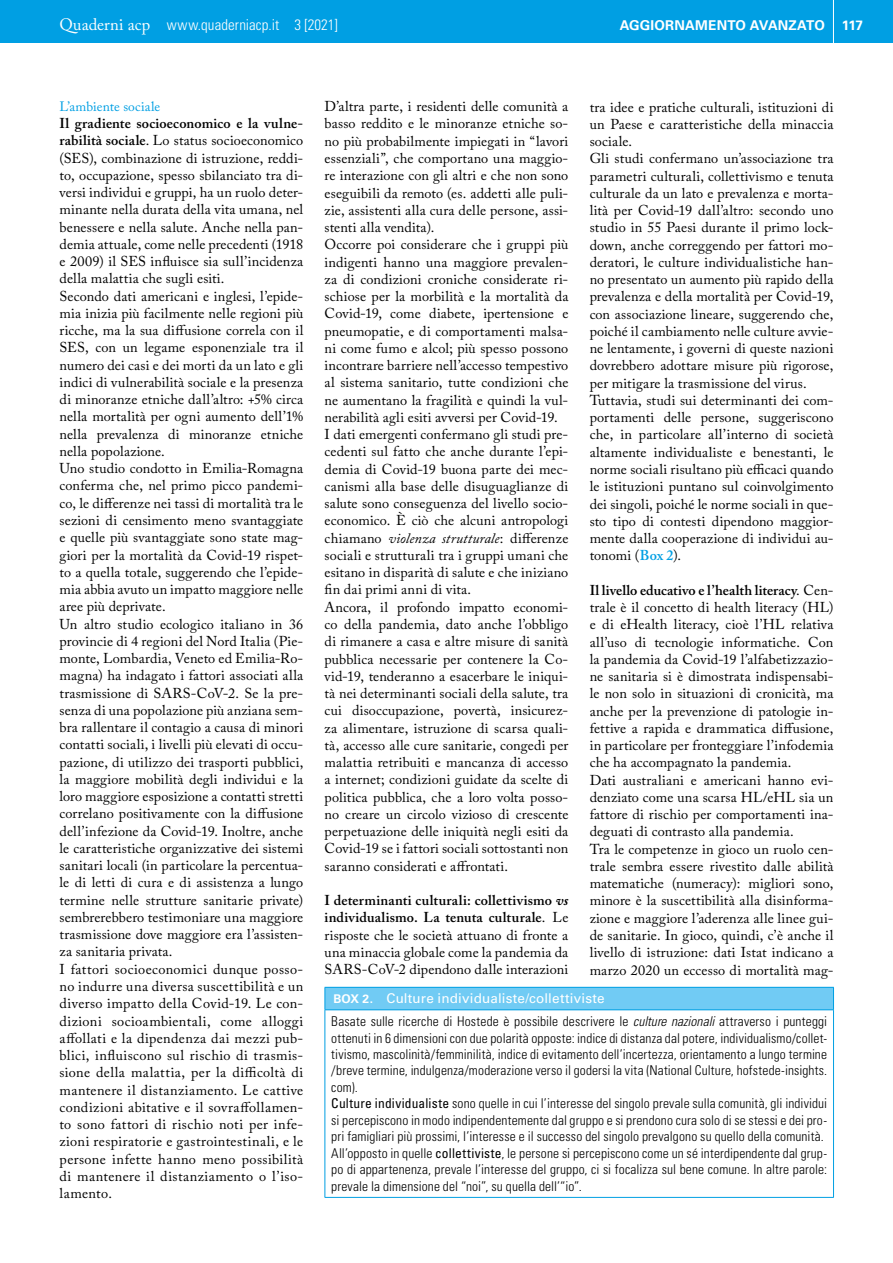
<style>
.page{position:relative;width:893px;height:1263px;background:#fff}
.page>*{position:absolute;margin:0;border:0;box-sizing:border-box;transform-origin:0 0}
.t1{font:300 condensed 15px "Univers LT Std";letter-spacing:.005em;color:#fff}
.t2{font:14.25px/17.2px "Adobe Caslon Pro";letter-spacing:.01em;color:#000}
.t3{font:300 condensed 13.5px/16.5px "Univers LT Std";letter-spacing:.01em;color:#000}
.t4{font:700 13.5px "Univers LT Std";letter-spacing:-.035em;color:#fff}
.t5{font:13.5px "Adobe Caslon Pro";color:#009fe3}
.s1{font-family:"Adobe Caslon Pro";font-weight:400;font-stretch:normal;font-size:16.5px}
.s2{font-style:inherit}
.s3{font-weight:600}
.s4{font-style:italic}
.s5{font-weight:700;font-style:italic}
.s6{font-weight:600;color:#009fe3}
.s7{font-weight:700;font-stretch:normal;font-size:12px;color:#fff}
.s8{font-weight:400;font-stretch:normal;color:#fff}
.s9{font-weight:400}
</style>
<div class="page">
<div style="left:0;top:0;width:893px;height:43px;background:#009fe3"></div>
<hr style="left:833px;top:0;width:1px;height:48px;background:#fff">
<div style="left:325px;top:987px;width:508px;height:23px;background:#71cbf4"></div>
<hr style="left:325px;top:1010px;width:1px;height:187px;background:#009fe3">
<hr style="left:833px;top:1010px;width:1px;height:187px;background:#009fe3">
<hr style="left:325px;top:1197px;width:509px;height:1px;background:#009fe3">
<hr style="left:325px;top:987px;width:509px;height:1px;background:#009fe3">
<svg style="left:325px;top:987px;width:1px;height:22px"></svg>
<svg style="left:833px;top:987px;width:1px;height:22px"></svg>
<hr style="left:325px;top:1009px;width:509px;height:1px;background:#009fe3">
<p class="t1" style="left:60px;top:15px;width:280px"><span class="s1">Quaderni acp</span> www.quaderniacp.it <span class="s2">3 [2021]</span></p>
<p class="t4" style="left:620px;top:17px;width:21px">AGGIORNAMENTO</p>
<p class="t4" style="left:750px;top:17px;width:29px">AVANZATO</p>
<p class="t4" style="left:842px;top:17px;width:23px">117</p>
<p class="t5" style="left:60px;top:98px;width:102px">L’ambiente sociale</p>
<p class="t2" style="left:60px;top:115px;width:245px"><span class="s3">Il gradiente socioeconomico e la vulne&shy;rabilità sociale</span>. Lo status socioeconomico (SES), combinazione di istruzione, reddi&shy;to, occupazione, spesso sbilanciato tra di&shy;versi individui e gruppi, ha un ruolo deter&shy;minante nella durata della vita umana, nel benessere e nella salute. Anche nella pan&shy;demia attuale, come nelle precedenti (1918 e 2009) il SES influisce sia sull’incidenza della malattia che sugli esiti.<br>Secondo dati americani e inglesi, l’epide&shy;mia inizia più facilmente nelle regioni più ricche, ma la sua diffusione correla con il SES, con un legame esponenziale tra il numero dei casi e dei morti da un lato e gli indici di vulnerabilità sociale e la presenza di minoranze etniche dall’altro: +5% circa nella mortalità per ogni aumento dell’1% nella prevalenza di minoranze etniche nella popolazione.<br>Uno studio condotto in Emilia-Romagna conferma che, nel primo picco pandemi&shy;co, le differenze nei tassi di mortalità tra le sezioni di censimento meno svantaggiate e quelle più svantaggiate sono state mag&shy;giori per la mortalità da Covid-19 rispet&shy;to a quella totale, suggerendo che l’epide&shy;mia abbia avuto un impatto maggiore nelle aree più deprivate.<br>Un altro studio ecologico italiano in 36 provincie di 4 regioni del Nord Italia (Pie&shy;monte, Lombardia, Veneto ed Emilia-Ro&shy;magna) ha indagato i fattori associati alla trasmissione di SARS-CoV-2. Se la pre&shy;senza di una popolazione più anziana sem&shy;bra rallentare il contagio a causa di minori contatti sociali, i livelli più elevati di occu&shy;pazione, di utilizzo dei trasporti pubblici, la maggiore mobilità degli individui e la loro maggiore esposizione a contatti stretti correlano positivamente con la diffusione dell’infezione da Covid-19. Inoltre, anche le caratteristiche organizzative dei sistemi sanitari locali (in particolare la percentua&shy;le di letti di cura e di assistenza a lungo termine nelle strutture sanitarie private) sembrerebbero testimoniare una maggiore trasmissione dove maggiore era l’assisten&shy;za sanitaria privata.<br>I fattori socioeconomici dunque posso&shy;no indurre una diversa suscettibilità e un diverso impatto della Covid-19. Le con&shy;dizioni socioambientali, come alloggi affollati e la dipendenza dai mezzi pub&shy;blici, influiscono sul rischio di trasmis&shy;sione della malattia, per la difficoltà di mantenere il distanziamento. Le cattive condizioni abitative e il sovraffollamen&shy;to sono fattori di rischio noti per infe&shy;zioni respiratorie e gastrointestinali, e le persone infette hanno meno possibilità di mantenere il distanziamento o l’iso&shy;lamento.</p>
<p class="t2" style="left:325px;top:98px;width:245px">D’altra parte, i residenti delle comunità a basso reddito e le minoranze etniche so&shy;no più probabilmente impiegati in “lavori essenziali”, che comportano una maggio&shy;re interazione con gli altri e che non sono eseguibili da remoto (es. addetti alle puli&shy;zie, assistenti alla cura delle persone, assi&shy;stenti alla vendita).<br>Occorre poi considerare che i gruppi più indigenti hanno una maggiore prevalen&shy;za di condizioni croniche considerate ri&shy;schiose per la morbilità e la mortalità da Covid-19, come diabete, ipertensione e pneumopatie, e di comportamenti malsa&shy;ni come fumo e alcol; più spesso possono incontrare barriere nell’accesso tempestivo al sistema sanitario, tutte condizioni che ne aumentano la fragilità e quindi la vul&shy;nerabilità agli esiti avversi per Covid-19.<br>I dati emergenti confermano gli studi pre&shy;cedenti sul fatto che anche durante l’epi&shy;demia di Covid-19 buona parte dei mec&shy;canismi alla base delle disuguaglianze di salute sono conseguenza del livello socio&shy;economico. È ciò che alcuni antropologi chiamano <span class="s4">violenza strutturale</span>: differenze sociali e strutturali tra i gruppi umani che esitano in disparità di salute e che iniziano fin dai primi anni di vita.<br>Ancora, il profondo impatto economi&shy;co della pandemia, dato anche l’obbligo di rimanere a casa e altre misure di sanità pubblica necessarie per contenere la Co&shy;vid-19, tenderanno a esacerbare le iniqui&shy;tà nei determinanti sociali della salute, tra cui disoccupazione, povertà, insicurez&shy;za alimentare, istruzione di scarsa quali&shy;tà, accesso alle cure sanitarie, congedi per malattia retribuiti e mancanza di accesso a internet; condizioni guidate da scelte di politica pubblica, che a loro volta posso&shy;no creare un circolo vizioso di crescente perpetuazione delle iniquità negli esiti da Covid-19 se i fattori sociali sottostanti non saranno considerati e affrontati.</p>
<p class="t2" style="left:325px;top:891px;width:245px;text-align:justify"><span class="s3">I determinanti culturali: collettivismo</span> <span class="s5">vs </span><span class="s3">individualismo. La tenuta culturale</span>. Le risposte che le società attuano di fronte a una minaccia globale come la pandemia da SARS-CoV-2 dipendono dalle interazioni</p>
<p class="t2" style="left:590px;top:98px;width:245px">tra idee e pratiche culturali, istituzioni di un Paese e caratteristiche della minaccia sociale.<br>Gli studi confermano un’associazione tra parametri culturali, collettivismo e tenuta culturale da un lato e prevalenza e morta&shy;lità per Covid-19 dall’altro: secondo uno studio in 55 Paesi durante il primo lock&shy;down, anche correggendo per fattori mo&shy;deratori, le culture individualistiche han&shy;no presentato un aumento più rapido della prevalenza e della mortalità per Covid-19, con associazione lineare, suggerendo che, poiché il cambiamento nelle culture avvie&shy;ne lentamente, i governi di queste nazioni dovrebbero adottare misure più rigorose, per mitigare la trasmissione del virus.<br>Tuttavia, studi sui determinanti dei com&shy;portamenti delle persone, suggeriscono che, in particolare all’interno di società altamente individualiste e benestanti, le norme sociali risultano più efficaci quando le istituzioni puntano sul coinvolgimento dei singoli, poiché le norme sociali in que&shy;sto tipo di contesti dipendono maggior&shy;mente dalla cooperazione di individui au&shy;tonomi (<span class="s6">Box 2</span>).</p>
<p class="t2" style="left:590px;top:581px;width:245px"><span class="s3">Il livello educativo e l’health literacy</span>. Cen&shy;trale è il concetto di health literacy (HL) e di eHealth literacy, cioè l’HL relativa all’uso di tecnologie informatiche. Con la pandemia da Covid-19 l’alfabetizzazio&shy;ne sanitaria si è dimostrata indispensabi&shy;le non solo in situazioni di cronicità, ma anche per la prevenzione di patologie in&shy;fettive a rapida e drammatica diffusione, in particolare per fronteggiare l’infodemia che ha accompagnato la pandemia.<br>Dati australiani e americani hanno evi&shy;denziato come una scarsa HL/eHL sia un fattore di rischio per comportamenti ina&shy;deguati di contrasto alla pandemia.<br>Tra le competenze in gioco un ruolo cen&shy;trale sembra essere rivestito dalle abilità matematiche (numeracy): migliori sono, minore è la suscettibilità alla disinforma&shy;zione e maggiore l’aderenza alle linee gui&shy;de sanitarie. In gioco, quindi, c’è anche il livello di istruzione: dati Istat indicano a marzo 2020 un eccesso di mortalità mag-</p>
<p class="t3" style="left:331px;top:987px;width:497px;line-height:22.5px"><span class="s7">BOX 2.</span> <span class="s8">Culture individualiste/collettiviste<br></span>Basate sulle ricerche di Hostede è possibile descrivere le <span class="s4">culture nazionali</span> attraverso i punteggi</p>
<p class="t3" style="left:331px;top:1029px;width:497px">ottenuti in 6 dimensioni con due polarità opposte: indice di distanza dal potere, individualismo/collet&shy;tivismo, mascolinità/femminilità, indice di evitamento dell’incertezza, orientamento a lungo termine /breve termine, indulgenza/moderazione verso il godersi la vita (National Culture, hofstede-insights. com).<br><span class="s9">Culture individualiste</span> sono quelle in cui l’interesse del singolo prevale sulla comunità, gli individui si percepiscono in modo indipendentemente dal gruppo e si prendono cura solo di se stessi e dei pro&shy;pri famigliari più prossimi, l’interesse e il successo del singolo prevalgono su quello della comunità.<br>All’opposto in quelle <span class="s9">collettiviste</span>, le persone si percepiscono come un sé interdipendente dal grup&shy;po di appartenenza, prevale l’interesse del gruppo, ci si focalizza sul bene comune. In altre parole: prevale la dimensione del “noi”, su quella dell’“io”.</p>
</div>
